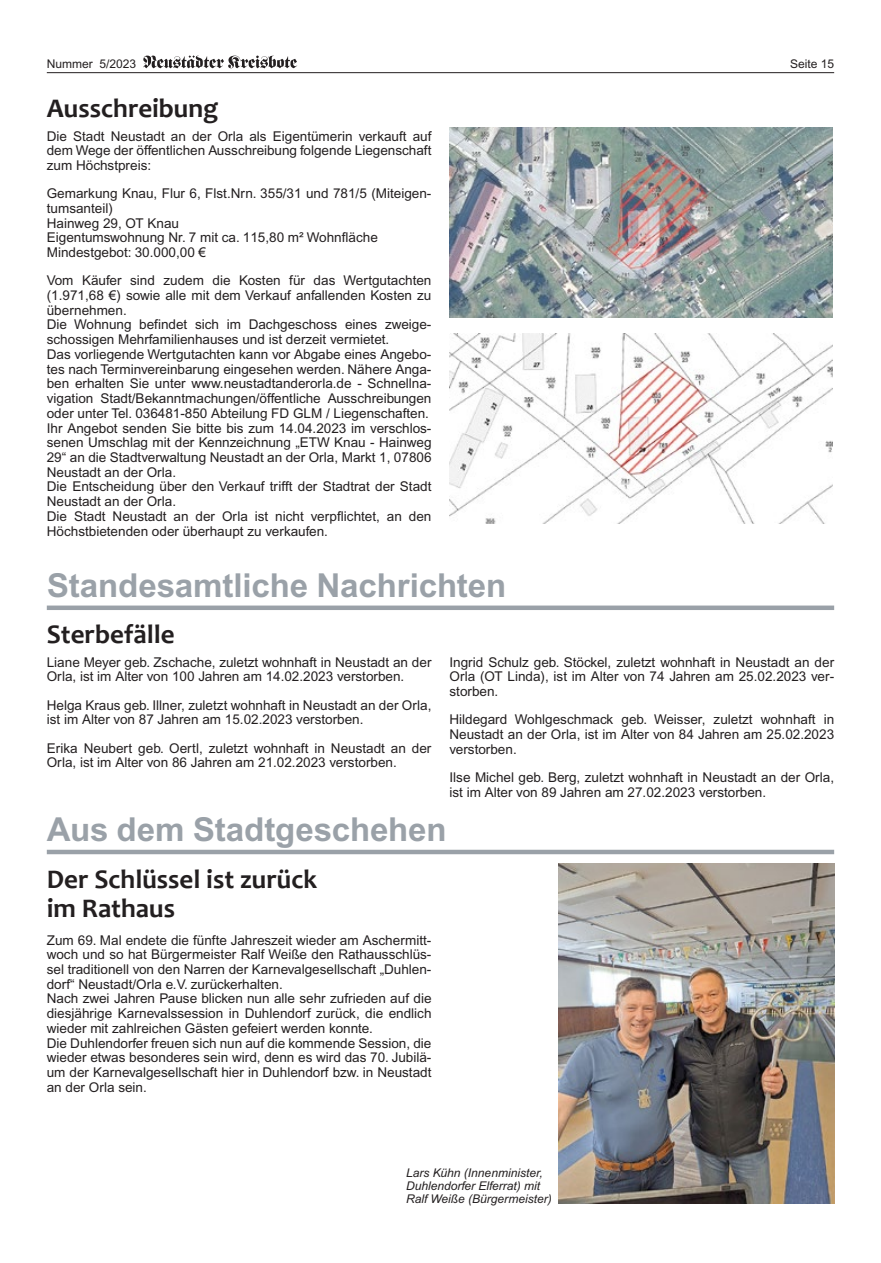
<style>
.page{position:relative;width:881px;height:1263px;background:#fff}
.page>*{position:absolute;margin:0;border:0;box-sizing:border-box;transform-origin:0 0}
.Rasterbalken{font:700 33px "Arial";letter-spacing:-.005em;color:#9aa1a8}
.Überschrift{font:700 27px/29.4px "Candara";color:#231f20}
.t1{font:13.5px/14.7px "Arial";color:#231f20;text-align:justify}
.Bildunterschrift{font:italic 12px/13px "Arial";color:#231f20}
.t2{font:12px "Arial";color:#231f20}
</style>
<div class="page">
<hr style="left:47px;top:72px;width:786px;height:1px;background:#231f20">
<svg style="left:143px;top:55px;width:154px;height:13px"></svg>
<img style="left:449px;top:127px;width:383px;height:191px">
<img style="left:449px;top:333px;width:383px;height:191px">
<div style="left:47px;top:605px;width:786px;height:5px;background:#9aa1a8"></div>
<hr style="left:47px;top:850px;width:786px;height:4px;background:#9aa1a8">
<img style="left:558px;top:863px;width:275px;height:340px">
<p class="t2" style="left:47px;top:57px;width:91px">Nummer 5/2023</p>
<p class="t2" style="left:789px;top:57px;width:46px">Seite 15</p>
<p class="Überschrift" style="left:47px;top:94px;width:173px">Ausschreibung</p>
<p class="t1" style="left:47px;top:129px;width:386px">Die Stadt Neustadt an der Orla als Eigentümerin verkauft auf dem Wege der öffentlichen Ausschreibung folgende Liegenschaft zum Höchstpreis:</p>
<p class="t1" style="left:47px;top:186px;width:386px">Gemarkung Knau, Flur 6, Flst.Nrn. 355/31 und 781/5 (Miteigen&shy;tumsanteil)</p>
<p class="t1" style="left:47px;top:216px;width:134px">Hainweg 29, OT Knau</p>
<p class="t1" style="left:47px;top:230px;width:332px">Eigentumswohnung Nr. 7 mit ca. 115,80 m² Wohnfläche</p>
<p class="t1" style="left:47px;top:245px;width:161px">Mindestgebot: 30.000,00 €</p>
<p class="t1" style="left:47px;top:273px;width:386px">Vom Käufer sind zudem die Kosten für das Wertgutachten (1.971,68 €) sowie alle mit dem Verkauf anfallenden Kosten zu übernehmen.</p>
<p class="t1" style="left:47px;top:318px;width:386px">Die Wohnung befindet sich im Dachgeschoss eines zweige&shy;schossigen Mehrfamilienhauses und ist derzeit vermietet.</p>
<p class="t1" style="left:47px;top:347px;width:386px">Das vorliegende Wertgutachten kann vor Abgabe eines Angebo&shy;tes nach Terminvereinbarung eingesehen werden. Nähere Anga&shy;ben erhalten Sie unter www.neustadtanderorla.de - Schnellna&shy;vigation Stadt/Bekanntmachungen/öffentliche Ausschreibungen oder unter Tel. 036481-850 Abteilung FD GLM / Liegenschaften.</p>
<p class="t1" style="left:47px;top:421px;width:386px">Ihr Angebot senden Sie bitte bis zum 14.04.2023 im verschlos&shy;senen Umschlag mit der Kennzeichnung „ETW Knau - Hainweg 29“ an die Stadtverwaltung Neustadt an der Orla, Markt 1, 07806<br>Neustadt an der Orla.</p>
<p class="t1" style="left:47px;top:479px;width:386px">Die Entscheidung über den Verkauf trifft der Stadtrat der Stadt<br>Neustadt an der Orla.</p>
<p class="t1" style="left:47px;top:509px;width:386px">Die Stadt Neustadt an der Orla ist nicht verpflichtet, an den<br>Höchstbietenden oder überhaupt zu verkaufen.</p>
<p class="Rasterbalken" style="left:47px;top:566px;width:461px">Standesamtliche Nachrichten</p>
<p class="Überschrift" style="left:47px;top:620px;width:129px">Sterbefälle</p>
<p class="t1" style="left:47px;top:655px;width:386px">Liane Meyer geb. Zschache, zuletzt wohnhaft in Neustadt an der<br>Orla, ist im Alter von 100 Jahren am 14.02.2023 verstorben.</p>
<p class="t1" style="left:47px;top:698px;width:386px">Helga Kraus geb. Illner, zuletzt wohnhaft in Neustadt an der Orla, ist im Alter von 87 Jahren am 15.02.2023 verstorben.</p>
<p class="t1" style="left:47px;top:741px;width:386px">Erika Neubert geb. Oertl, zuletzt wohnhaft in Neustadt an der<br>Orla, ist im Alter von 86 Jahren am 21.02.2023 verstorben.</p>
<p class="t1" style="left:449px;top:655px;width:386px">Ingrid Schulz geb. Stöckel, zuletzt wohnhaft in Neustadt an der Orla (OT Linda), ist im Alter von 74 Jahren am 25.02.2023 ver&shy;storben.</p>
<p class="t1" style="left:449px;top:712px;width:386px">Hildegard Wohlgeschmack geb. Weisser, zuletzt wohnhaft in Neustadt an der Orla, ist im Alter von 84 Jahren am 25.02.2023 verstorben.</p>
<p class="t1" style="left:449px;top:770px;width:386px">Ilse Michel geb. Berg, zuletzt wohnhaft in Neustadt an der Orla, ist im Alter von 89 Jahren am 27.02.2023 verstorben.</p>
<p class="Rasterbalken" style="left:47px;top:810px;width:401px">Aus dem Stadtgeschehen</p>
<p class="Überschrift" style="left:47px;top:864px;width:272px">Der Schlüssel ist zurück im Rathaus</p>
<p class="t1" style="left:47px;top:933px;width:386px">Zum 69. Mal endete die fünfte Jahreszeit wieder am Aschermitt&shy;woch und so hat Bürgermeister Ralf Weiße den Rathausschlüs&shy;sel traditionell von den Narren der Karnevalgesellschaft „Duhlen&shy;dorf“ Neustadt/Orla e.V. zurückerhalten.</p>
<p class="t1" style="left:47px;top:991px;width:386px">Nach zwei Jahren Pause blicken nun alle sehr zufrieden auf die diesjährige Karnevalssession in Duhlendorf zurück, die endlich wieder mit zahlreichen Gästen gefeiert werden konnte.</p>
<p class="t1" style="left:47px;top:1036px;width:386px">Die Duhlendorfer freuen sich nun auf die kommende Session, die wieder etwas besonderes sein wird, denn es wird das 70. Jubilä&shy;um der Karnevalgesellschaft hier in Duhlendorf bzw. in Neustadt an der Orla sein.</p>
<p class="Bildunterschrift" style="left:406px;top:1167px;width:147px">Lars Kühn (Innenminister,<br>Duhlendorfer Elferrat) mit<br>Ralf Weiße (Bürgermeister)</p>
</div>
